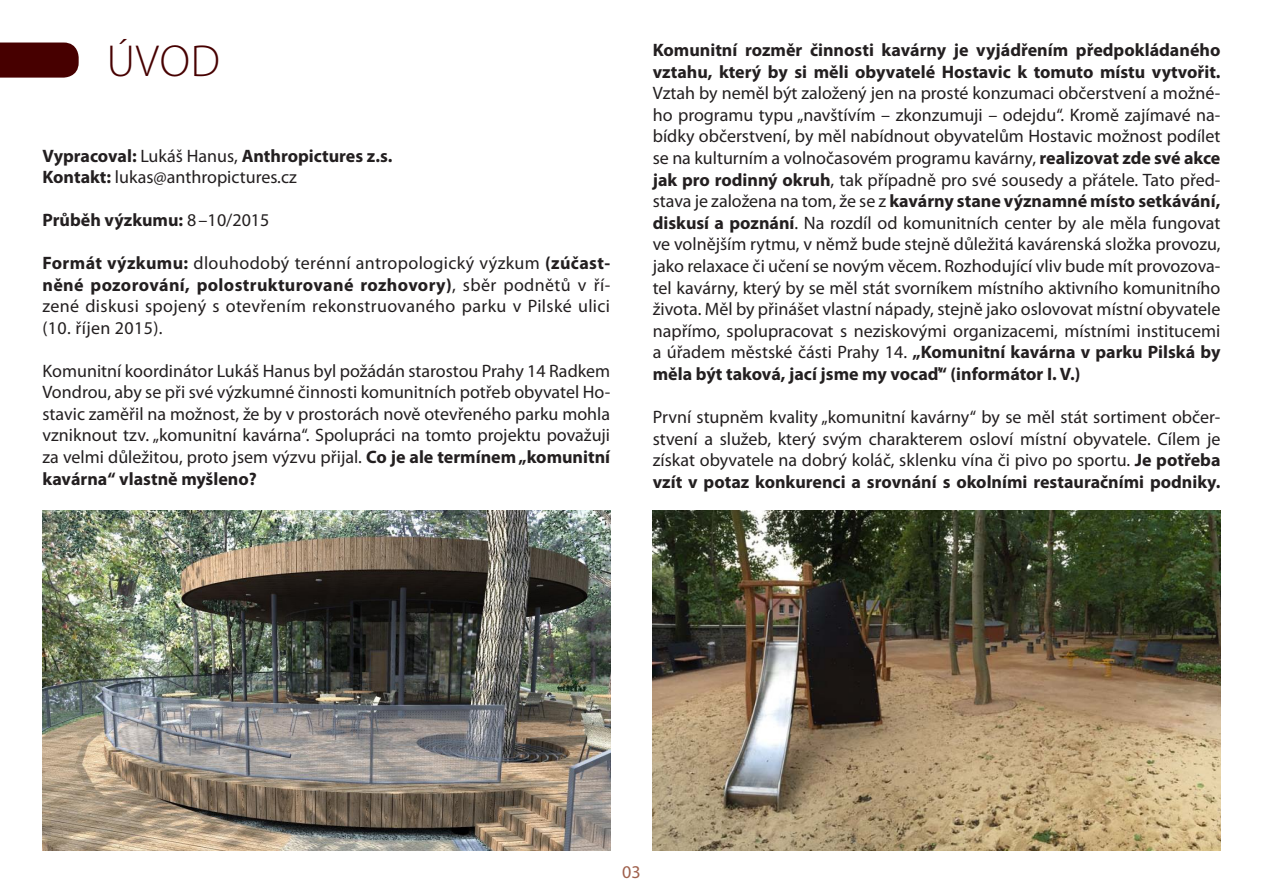
<style>
.page{position:relative;width:1263px;height:893px;background:#fff}
.page>*{position:absolute;margin:0;border:0;box-sizing:border-box;transform-origin:0 0}
.NADPIS{font:300 45px "Myriad Pro";color:#470000}
.t1{font:18px/21.6px "Myriad Pro";color:#231f20;text-align:justify}
.t2{font:700 18px "Myriad Pro";color:#231f20}
.t3{font:18px "Myriad Pro";color:#9f604c}
.s1{font-weight:400}
.s2{font-weight:700}
</style>
<div class="page">
<div style="left:0;top:43px;width:79px;height:35px;background:#470000"></div>
<img style="left:43px;top:510px;width:567px;height:340px">
<img style="left:653px;top:510px;width:567px;height:340px">
<p class="NADPIS" style="left:107px;top:37px;width:115px">ÚVOD</p>
<p class="t2" style="left:43px;top:146px;width:351px">Vypracoval: <span class="s1">Lukáš Hanus,</span> Anthropictures z.s.</p>
<p class="t1" style="left:43px;top:167px;width:256px"><span class="s2">Kontakt:</span> lukas@anthropictures.cz</p>
<p class="t2" style="left:43px;top:210px;width:228px">Průběh výzkumu: <span class="s1">8 –10/2015</span></p>
<p class="t1" style="left:43px;top:252px;width:569px"><span class="s2">Formát výzkumu:</span> dlouhodobý terénní antropologický výzkum <span class="s2">(zúčast&shy;něné pozorování, polostrukturované rozhovory)</span>, sběr podnětů v ří&shy;zené diskusi spojený s otevřením rekonstruovaného parku v Pilské ulici (10. říjen 2015).</p>
<p class="t1" style="left:43px;top:360px;width:569px">Komunitní koordinátor Lukáš Hanus byl požádán starostou Prahy 14 Radkem Vondrou, aby se při své výzkumné činnosti komunitních potřeb obyvatel Ho&shy;stavic zaměřil na možnost, že by v prostorách nově otevřeného parku mohla vzniknout tzv. „komunitní kavárna“. Spolupráci na tomto projektu považuji za velmi důležitou, proto jsem výzvu přijal. <span class="s2">Co je ale termínem „komunitní kavárna“ vlastně myšleno?</span></p>
<p class="t1" style="left:653px;top:40px;width:569px"><span class="s2">Komunitní rozměr činnosti kavárny je vyjádřením předpokládaného vztahu, který by si měli obyvatelé Hostavic k tomuto místu vytvořit.<br></span>Vztah by neměl být založený jen na prosté konzumaci občerstvení a možné&shy;ho programu typu „navštívím – zkonzumuji – odejdu“. Kromě zajímavé na&shy;bídky občerstvení, by měl nabídnout obyvatelům Hostavic možnost podílet se na kulturním a volnočasovém programu kavárny, <span class="s2">realizovat zde své akce jak pro rodinný okruh</span>, tak případně pro své sousedy a přátele. Tato před&shy;stava je založena na tom, že se z <span class="s2">kavárny stane významné místo setkávání, diskusí a poznání</span>. Na rozdíl od komunitních center by ale měla fungovat ve volnějším rytmu, v němž bude stejně důležitá kavárenská složka provozu, jako relaxace či učení se novým věcem. Rozhodující vliv bude mít provozova&shy;tel kavárny, který by se měl stát svorníkem místního aktivního komunitního života. Měl by přinášet vlastní nápady, stejně jako oslovovat místní obyvatele napřímo, spolupracovat s neziskovými organizacemi, místními institucemi a úřadem městské části Prahy 14. <span class="s2">„Komunitní kavárna v parku Pilská by měla být taková, jací jsme my vocaď“ (informátor I. V.)</span></p>
<p class="t1" style="left:653px;top:406px;width:569px">První stupněm kvality „komunitní kavárny“ by se měl stát sortiment občer&shy;stvení a služeb, který svým charakterem osloví místní obyvatele. Cílem je získat obyvatele na dobrý koláč, sklenku vína či pivo po sportu. <span class="s2">Je potřeba vzít v potaz konkurenci a srovnání s okolními restauračními podniky.</span></p>
<p class="t3" style="left:622px;top:863px;width:20px">03</p>
</div>
